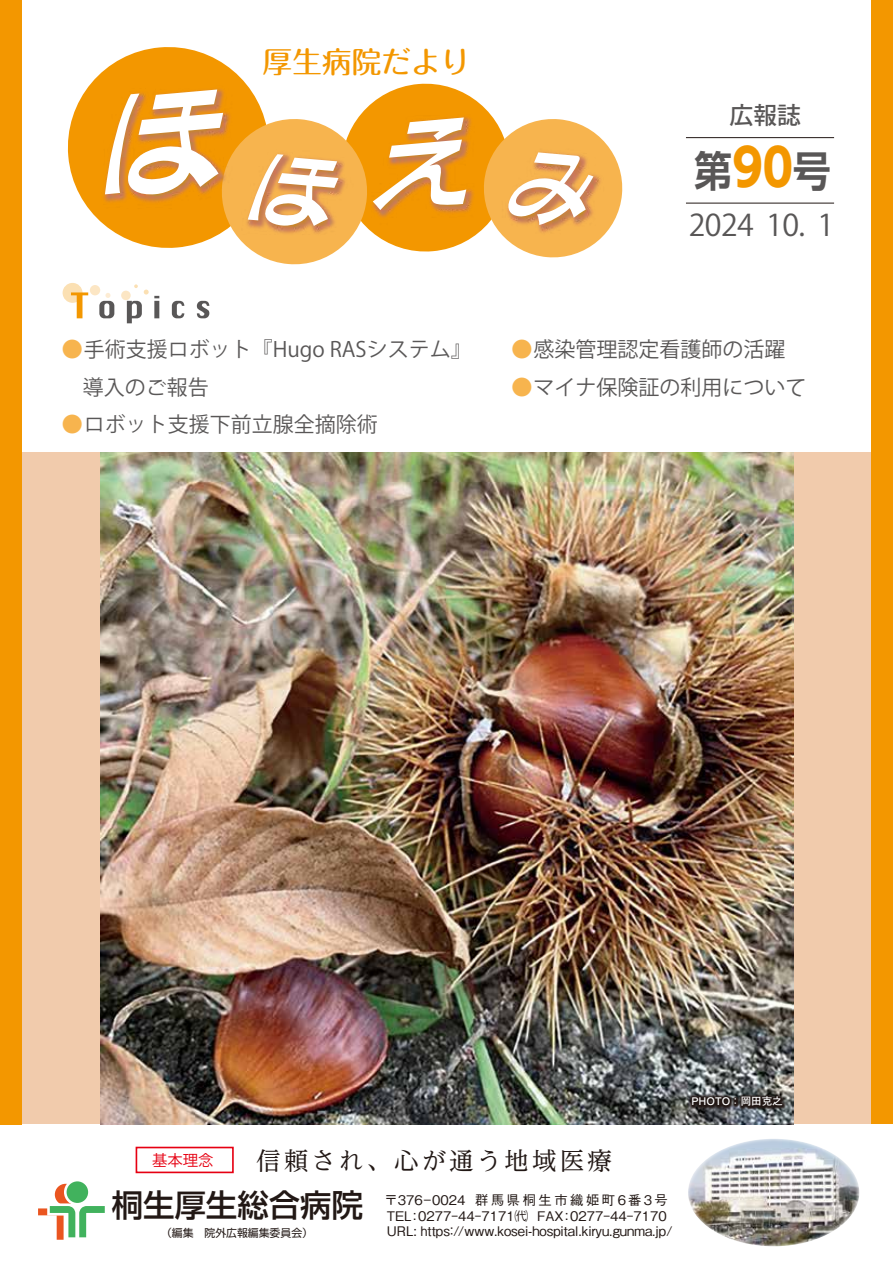
<style>
.page{position:relative;width:893px;height:1263px;background:#fff}
.page>*{position:absolute;margin:0;border:0;box-sizing:border-box;transform-origin:0 0}
.t1{font:700 51px "UD Shin Go Pro";color:#f39700;scale:.9 1}
.t2{font:500 31.5px "Shin Go Pro";color:#221815}
.t3{font:29.7px "Koz Go Pro";letter-spacing:-.02em;color:#595757}
.t4{font:500 29.55px "Maru Fo Pro";color:#f39700}
.t5{font:24.6px "UD Reimin Pro";letter-spacing:.12em;color:#221815}
.t6{font:500 23.7px "Koz Go Pro";color:#595757}
.t7{font:21px/37.5px "Koz Go Pro";color:#595757}
.t8{font:15.45px "Koz Go Pro";color:#e60012}
.t9{font:500 13.2px/16.6px "Gothic BBB Pro";color:#221815}
.t10{font:500 13.2px "Gothic BBB Pro";letter-spacing:-.48em;color:#221815}
.t11{font:10.8px "Shin Go Pro";color:#221815}
.t12{font:700 10.5px "Futo Go B101 Pro";color:#fff}
.s1{color:#f7b44e}
.s2{font-family:"P Shin Go Pr 6 N De";font-size:42.3px;color:#595757}
.s3{font-family:"PUD Shin Go Pr 6 N De";font-size:42.3px;color:#595757}
</style>
<div class="page">
<div style="left:0;top:452px;width:893px;height:672px;background:#f1cbac"></div>
<img style="left:100px;top:452px;width:693px;height:672px">
<img style="left:635px;top:1039px;width:159px;height:86px">
<div style="left:0;top:0;width:22px;height:1124px;background:#f39700"></div>
<div style="left:55px;top:1184px;width:21px;height:21px;background:#ea5520;border-radius:50%"></div>
<div style="left:64px;top:1179px;width:27px;height:26px;border:5px solid #fff;border-radius:50%"></div>
<div style="left:67px;top:1181px;width:21px;height:22px;background:#41b25d;border-radius:50%"></div>
<svg style="left:38px;top:1201px;width:67px;height:39px"></svg>
<div style="left:136px;top:1147px;width:98px;height:26px;border:2px solid #e60012"></div>
<svg style="left:67px;top:47px;width:556px;height:218px"></svg>
<img style="left:688px;top:1139px;width:171px;height:107px">
<div style="left:871px;top:0;width:22px;height:1124px;background:#f39700"></div>
<hr style="left:686px;top:137px;width:148px;height:1px;background:#221815">
<hr style="left:686px;top:203px;width:148px;height:1px;background:#221815">
<div style="left:63px;top:283px;width:20px;height:20px;background:#fbe0b3;border-radius:50%"></div>
<div style="left:121px;top:291px;width:10px;height:9px;background:#fce6c4;border-radius:50%"></div>
<div style="left:90px;top:285px;width:10px;height:10px;background:#fce6c4;border-radius:50%"></div>
<svg style="left:71px;top:292px;width:17px;height:26px"></svg>
<svg style="left:99px;top:293px;width:15px;height:25px"></svg>
<svg style="left:127px;top:284px;width:32px;height:39px"></svg>
<svg style="left:172px;top:301px;width:12px;height:17px"></svg>
<svg style="left:197px;top:301px;width:12px;height:17px"></svg>
<h3 class="t4" style="left:263px;top:39px;width:209px">厚生病院だより</h3>
<p class="t7" style="left:62px;top:331px;width:412px"><span class="s1">●</span>手術支援ロボット『Hugo RASシステム』　導入のご報告</p>
<p class="t7" style="left:62px;top:406px;width:318px"><span class="s1">●</span>ロボット支援下前立腺全摘除術</p>
<p class="t6" style="left:730px;top:100px;width:73px">広報誌</p>
<h1 class="t1" style="left:694px;top:126px;width:153px"><span class="s2">第</span>90<span class="s3">号</span></h1>
<h3 class="t3" style="left:689px;top:206px;width:147px">2024 10. 1</h3>
<p class="t7" style="left:511px;top:331px;width:276px"><span class="s1">●</span>感染管理認定看護師の活躍</p>
<p class="t7" style="left:511px;top:369px;width:297px"><span class="s1">●</span>マイナ保険証の利用について</p>
<p class="t12" style="left:691px;top:1093px;width:93px">PHOTO：岡田克之</p>
<p class="t5" style="left:256px;top:1140px;width:357px">信頼され、心が通う地域医療</p>
<h2 class="t2" style="left:112px;top:1179px;width:253px">桐生厚生総合病院</h2>
<p class="t10" style="left:387px;top:1221px;width:287px">U R L: https：//ｗｗｗ.ｋｏｓｅｉ-ｈｏｓｐｉｔａｌ.ｋｉｒｙｕ.ｇｕｎｍａ.ｊｐ/</p>
<p class="t8" style="left:152px;top:1150px;width:63px">基本理念</p>
<p class="t9" style="left:385px;top:1189px;width:284px">〒376－0024 群馬県桐生市織姫町6番3号<br>TEL:0277-44-7171㈹ FAX:0277-44-7170</p>
<p class="t11" style="left:161px;top:1223px;width:153px">（編集　院外広報編集委員会）</p>
</div>
